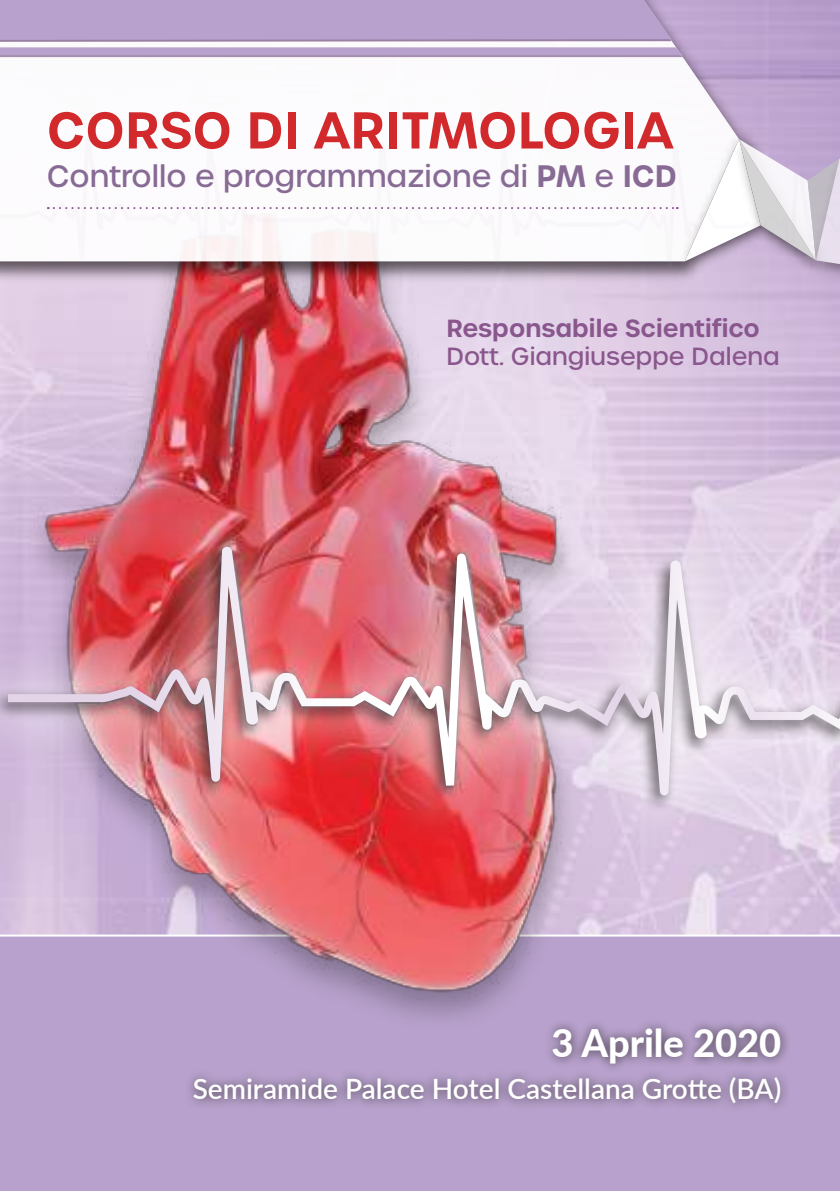
<style>
.page{position:relative;width:840px;height:1191px;background:#fff}
.page>*{position:absolute;margin:0;border:0;box-sizing:border-box;transform-origin:0 0}
.t1{font:600 50px "Urbane";letter-spacing:.01em;color:#d1292c}
.t2{font:800 38px "Lato";color:#fff}
.t3{font:500 30px "Urbane";color:#886b95}
.t4{font:600 28px "Lato";color:#fff}
.t5{font:600 24px "Urbane";color:#89568d}
.t6{font:500 24px "Urbane";color:#89568d}
.s1{font-weight:600}
</style>
<div class="page">
<div style="left:0;top:934px;width:839px;height:257px;background:#b8a2cd"></div>
<img style="left:13px;top:293px;width:577px;height:748px">
<img style="left:34px;top:293px;width:552px;height:718px">
<svg style="left:0;top:0;width:738px;height:138px"></svg>
<img style="left:672px;top:122px;width:111px;height:16px">
<img style="left:727px;top:127px;width:111px;height:11px">
<svg style="left:0;top:0;width:682px;height:57px;background:#bda9cf"></svg>
<img style="left:0;top:470px;width:839px;height:417px">
<img style="left:0;top:535px;width:839px;height:287px">
<img style="left:8px;top:547px;width:831px;height:248px">
<div style="left:184px;top:1018px;width:606px;height:95px;background:#241f1f;opacity:.75"></div>
<svg style="left:0;top:138px;width:839px;height:155px"></svg>
<h1 class="t1" style="left:47px;top:97px;width:627px">CORSO DI ARITMOLOGIA</h1>
<p class="t3" style="left:47px;top:156px;width:631px">Controllo e programmazione di <span class="s1">PM</span> e <span class="s1">ICD</span></p>
<p class="t5" style="left:446px;top:312px;width:315px">Responsabile Scientifico</p>
<p class="t6" style="left:446px;top:341px;width:334px">Dott. Giangiuseppe Dalena</p>
<h2 class="t2" style="left:551px;top:1015px;width:231px">3 Aprile 2020</h2>
<p class="t4" style="left:192px;top:1068px;width:589px">Semiramide Palace Hotel Castellana Grotte (BA)</p>
</div>
